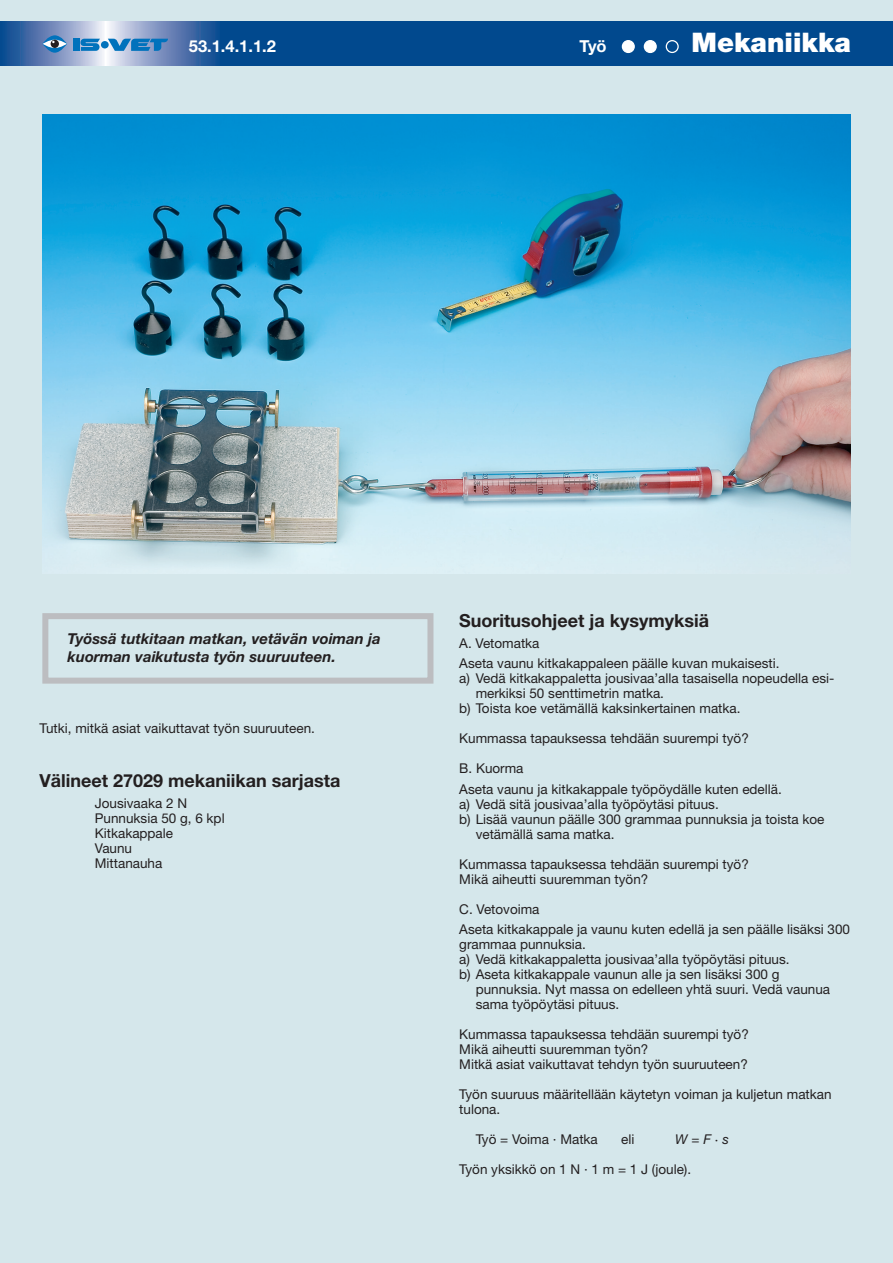
<style>
.page{position:relative;width:893px;height:1263px;background:#d5e7eb}
.page>*{position:absolute;margin:0;border:0;box-sizing:border-box;transform-origin:0 0}
.t1{font:900 27px "Helvetica Neue";color:#fff}
.t2{font:700 18px "Helvetica Neue";color:#231f20}
.t3{font:700 16.5px "Helvetica Neue";color:#fff}
.t4{font:italic 700 15px/18px "Helvetica Neue";color:#231f20}
.t5{font:13.5px/15px "Helvetica Neue";color:#231f20}
.t6{font:italic 13.5px "Helvetica Neue";color:#231f20}
</style>
<div class="page">
<svg style="left:0;top:21px;width:105px;height:45px;background:#6e8cbb"></svg>
<svg style="left:105px;top:21px;width:115px;height:45px;background:#728ebc"></svg>
<div style="left:220px;top:21px;width:673px;height:45px;background:#01498e"></div>
<svg style="left:43px;top:35px;width:24px;height:18px"></svg>
<svg style="left:43px;top:40px;width:24px;height:8px"></svg>
<svg style="left:51px;top:40px;width:8px;height:8px"></svg>
<div style="left:73px;top:39px;width:7px;height:12px;background:#0072bc"></div>
<svg style="left:81px;top:39px;width:19px;height:12px"></svg>
<svg style="left:108px;top:39px;width:60px;height:12px"></svg>
<div style="left:101px;top:41px;width:8px;height:7px;background:#0072bc;border-radius:50%"></div>
<div style="left:42px;top:613px;width:391px;height:71px;border:6px solid #bcbdc0"></div>
<div style="left:622px;top:40px;width:13px;height:13px;background:#fff;border:1px solid #fff;border-radius:50%"></div>
<div style="left:644px;top:40px;width:13px;height:13px;background:#fff;border:1px solid #fff;border-radius:50%"></div>
<div style="left:666px;top:40px;width:13px;height:13px;border:1px solid #fff;border-radius:50%"></div>
<img style="left:43px;top:115px;width:807px;height:458px">
<p class="t3" style="left:189px;top:40px;width:89px">53.1.4.1.1.2</p>
<p class="t3" style="left:579px;top:40px;width:29px">Työ</p>
<h1 class="t1" style="left:692px;top:32px;width:161px">Mekaniikka</h1>
<p class="t4" style="left:68px;top:631px;width:315px">Työssä tutkitaan matkan, vetävän voiman ja kuorman vaikutusta työn suuruuteen.</p>
<p class="t5" style="left:40px;top:722px;width:277px">Tutki, mitkä asiat vaikuttavat työn suuruuteen.</p>
<h2 class="t2" style="left:40px;top:774px;width:302px">Välineet 27029 mekaniikan sarjasta</h2>
<p class="t5" style="left:95px;top:797px;width:131px">Jousivaaka 2 N<br>Punnuksia 50 g, 6 kpl<br>Kitkakappale<br>Vaunu<br>Mittanauha</p>
<h2 class="t2" style="left:459px;top:614px;width:252px">Suoritusohjeet ja kysymyksiä</h2>
<p class="t5" style="left:459px;top:635px;width:322px;line-height:20.1px">A. Vetomatka<br>Aseta vaunu kitkakappaleen päälle kuvan mukaisesti.</p>
<p class="t5" style="left:459px;top:672px;width:377px">a) Vedä kitkakappaletta jousivaa’alla tasaisella nopeudella esi-</p>
<p class="t5" style="left:476px;top:687px;width:190px">merkiksi 50 senttimetrin matka.</p>
<p class="t5" style="left:459px;top:702px;width:283px">b) Toista koe vetämällä kaksinkertainen matka.</p>
<p class="t5" style="left:459px;top:732px;width:291px">Kummassa tapauksessa tehdään suurempi työ?</p>
<p class="t5" style="left:459px;top:760px;width:324px;line-height:20.1px">B. Kuorma<br>Aseta vaunu ja kitkakappale työpöydälle kuten edellä.</p>
<p class="t5" style="left:459px;top:797px;width:261px">a) Vedä sitä jousivaa’alla työpöytäsi pituus.</p>
<p class="t5" style="left:459px;top:812px;width:367px">b) Lisää vaunun päälle 300 grammaa punnuksia ja toista koe</p>
<p class="t5" style="left:476px;top:827px;width:140px">vetämällä sama matka.</p>
<p class="t5" style="left:459px;top:857px;width:291px">Kummassa tapauksessa tehdään suurempi työ?<br>Mikä aiheutti suuremman työn?</p>
<p class="t5" style="left:459px;top:900px;width:392px;line-height:20.1px">C. Vetovoima<br>Aseta kitkakappale ja vaunu kuten edellä ja sen päälle lisäksi 300</p>
<p class="t5" style="left:459px;top:938px;width:128px">grammaa punnuksia.</p>
<p class="t5" style="left:459px;top:953px;width:332px">a) Vedä kitkakappaletta jousivaa’alla työpöytäsi pituus.</p>
<p class="t5" style="left:459px;top:968px;width:322px">b) Aseta kitkakappale vaunun alle ja sen lisäksi 300 g</p>
<p class="t5" style="left:476px;top:983px;width:356px">punnuksia. Nyt massa on edelleen yhtä suuri. Vedä vaunua</p>
<p class="t5" style="left:476px;top:998px;width:145px">sama työpöytäsi pituus.</p>
<p class="t5" style="left:459px;top:1028px;width:291px">Kummassa tapauksessa tehdään suurempi työ?<br>Mikä aiheutti suuremman työn?<br>Mitkä asiat vaikuttavat tehdyn työn suuruuteen?</p>
<p class="t5" style="left:459px;top:1088px;width:374px">Työn suuruus määritellään käytetyn voiman ja kuljetun matkan tulona.</p>
<p class="t5" style="left:476px;top:1133px;width:124px">Työ = Voima · Matka</p>
<p class="t5" style="left:621px;top:1133px;width:15px">eli</p>
<p class="t6" style="left:675px;top:1134px;width:55px">W = F · s</p>
<p class="t5" style="left:459px;top:1163px;width:233px">Työn yksikkö on 1 N · 1 m = 1 J (joule).</p>
</div>
